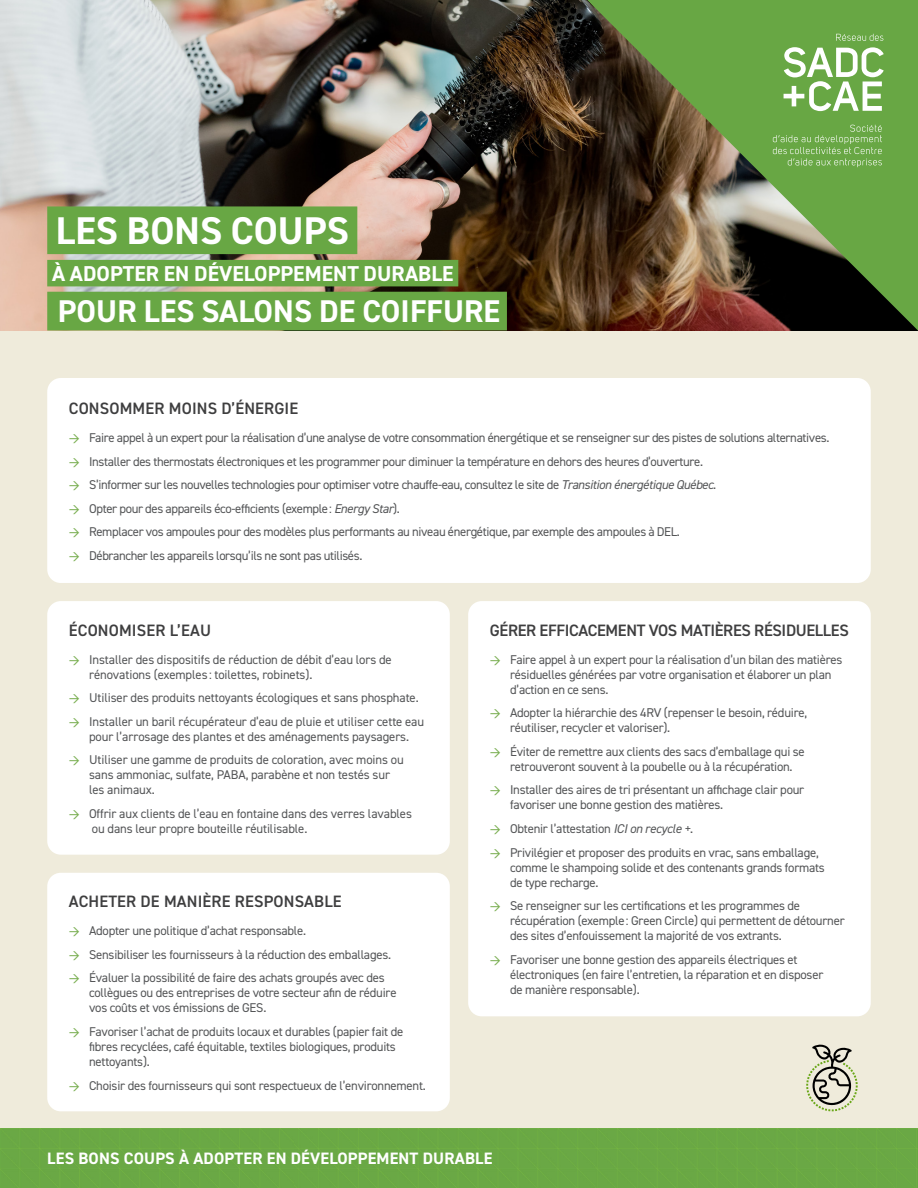
<style>
.page{position:relative;width:918px;height:1188px;background:#fff}
.page>*{position:absolute;margin:0;border:0;box-sizing:border-box;transform-origin:0 0}
.Petit_titre_souligné{font:700 38.7px "DIN2014";color:#fff}
.Petit_titre_souligné-2{font:700 31.5px "DIN2014";color:#fff}
.Petit_titre_souligné-3{font:700 21.6px "DIN2014";letter-spacing:.005em;color:#fff}
.Sous-titre{font:600 16.5px "DIN2014";letter-spacing:.01em;color:#3e3e3f}
.Sous-titre-2{font:700 16.5px "DIN2014";letter-spacing:.01em;color:#fff}
.Sous-titre-3{font:600 16.5px "DIN2014";letter-spacing:-.02em;color:#3e3e3f}
.t1{font:12.75px/15px "DIN2014";letter-spacing:-.015em;color:#545557}
.s1{color:#79ae51}
.s2{font-style:italic}
</style>
<div class="page">
<div style="left:0;top:331px;width:918px;height:857px;background:#efebdb"></div>
<img style="left:0;top:0;width:587px;height:331px">
<img style="left:587px;top:0;width:331px;height:331px">
<svg style="left:836px;top:34px;width:47px;height:7px"></svg>
<svg style="left:773px;top:124px;width:109px;height:43px;background:#77af56"></svg>
<svg style="left:784px;top:47px;width:100px;height:64px"></svg>
<div style="left:47px;top:378px;width:824px;height:205px;background:#fff;border-radius:14px"></div>
<div style="left:468px;top:601px;width:403px;height:415px;background:#fff;border-radius:14px"></div>
<div style="left:47px;top:873px;width:403px;height:238px;background:#fff;border-radius:14px"></div>
<div style="left:47px;top:601px;width:403px;height:254px;background:#fff;border-radius:14px"></div>
<div style="left:0;top:1128px;width:294px;height:60px;background:#6aa845"></div>
<div style="left:294px;top:1128px;width:301px;height:60px;background:#6aa845"></div>
<div style="left:595px;top:1128px;width:299px;height:60px;background:#6aa845"></div>
<img style="left:894px;top:1128px;width:24px;height:60px">
<div style="left:47px;top:206px;width:310px;height:48px;background:#68a744"></div>
<div style="left:47px;top:260px;width:411px;height:26px;background:#68a744"></div>
<svg style="left:806px;top:1044px;width:52px;height:67px"></svg>
<div style="left:47px;top:292px;width:460px;height:38px;background:#68a744"></div>
<p class="Petit_titre_souligné" style="left:56px;top:205px;width:295px">LES BONS COUPS</p>
<p class="Petit_titre_souligné-3" style="left:52px;top:259px;width:403px">À ADOPTER EN DÉVELOPPEMENT DURABLE</p>
<p class="Petit_titre_souligné-2" style="left:58px;top:290px;width:444px">POUR LES SALONS DE COIFFURE</p>
<p class="Sous-titre" style="left:69px;top:397px;width:231px">CONSOMMER MOINS D’ÉNERGIE</p>
<p class="t1" style="left:69px;top:430px;width:762px"><span class="s1">→</span> Faire appel à un expert pour la réalisation d’une analyse de votre consommation énergétique et se renseigner sur des pistes de solutions alternatives.</p>
<p class="t1" style="left:69px;top:453px;width:636px"><span class="s1">→</span> Installer des thermostats électroniques et les programmer pour diminuer la température en dehors des heures d’ouverture.</p>
<p class="t1" style="left:69px;top:477px;width:649px"><span class="s1">→</span> S’informer sur les nouvelles technologies pour optimiser votre chauffe-eau, consultez le site de <span class="s2">Transition énergétique Québec</span>.</p>
<p class="t1" style="left:69px;top:501px;width:332px"><span class="s1">→</span> Opter pour des appareils éco-efficients (exemple: <span class="s2">Energy Star</span>).</p>
<p class="t1" style="left:69px;top:524px;width:613px"><span class="s1">→</span> Remplacer vos ampoules pour des modèles plus performants au niveau énergétique, par exemple des ampoules à DEL.</p>
<p class="t1" style="left:69px;top:548px;width:295px"><span class="s1">→</span> Débrancher les appareils lorsqu’ils ne sont pas utilisés.</p>
<p class="Sous-titre" style="left:69px;top:619px;width:144px">ÉCONOMISER L’EAU</p>
<p class="t1" style="left:89px;top:651px;width:304px;text-indent:-20px"><span class="s1">→</span> Installer des dispositifs de réduction de débit d’eau lors de rénovations (exemples: toilettes, robinets).</p>
<p class="t1" style="left:69px;top:690px;width:351px"><span class="s1">→</span> Utiliser des produits nettoyants écologiques et sans phosphate.</p>
<p class="t1" style="left:69px;top:714px;width:357px;text-align:center"><span class="s1">→</span> Installer un baril récupérateur d’eau de pluie et utiliser cette eau pour l’arrosage des plantes et des aménagements paysagers.</p>
<p class="t1" style="left:89px;top:752px;width:316px;text-indent:-20px"><span class="s1">→</span> Utiliser une gamme de produits de coloration, avec moins ou sans ammoniac, sulfate, PABA, parabène et non testés sur les animaux.</p>
<p class="t1" style="left:92px;top:806px;width:322px;text-indent:-23px"><span class="s1">→</span> Offrir aux clients de l’eau en fontaine dans des verres lavables ou dans leur propre bouteille réutilisable.</p>
<p class="Sous-titre" style="left:69px;top:891px;width:274px">ACHETER DE MANIÈRE RESPONSABLE</p>
<p class="t1" style="left:69px;top:923px;width:239px"><span class="s1">→</span> Adopter une politique d’achat responsable.</p>
<p class="t1" style="left:69px;top:947px;width:324px"><span class="s1">→</span> Sensibiliser les fournisseurs à la réduction des emballages.</p>
<p class="t1" style="left:89px;top:970px;width:309px;text-indent:-20px"><span class="s1">→</span> Évaluer la possibilité de faire des achats groupés avec des collègues ou des entreprises de votre secteur afin de réduire vos coûts et vos émissions de GES.</p>
<p class="t1" style="left:89px;top:1024px;width:316px;text-indent:-20px"><span class="s1">→</span> Favoriser l’achat de produits locaux et durables (papier fait de fibres recyclées, café équitable, textiles biologiques, produits nettoyants).</p>
<p class="t1" style="left:69px;top:1078px;width:359px"><span class="s1">→</span> Choisir des fournisseurs qui sont respectueux de l’environnement.</p>
<p class="Sous-titre-3" style="left:490px;top:619px;width:360px">GÉRER EFFICACEMENT VOS MATIÈRES RÉSIDUELLES</p>
<p class="t1" style="left:510px;top:651px;width:334px;text-indent:-20px"><span class="s1">→</span> Faire appel à un expert pour la réalisation d’un bilan des matières résiduelles générées par votre organisation et élaborer un plan d’action en ce sens.</p>
<p class="t1" style="left:510px;top:705px;width:299px;text-indent:-20px"><span class="s1">→</span> Adopter la hiérarchie des 4RV (repenser le besoin, réduire, réutiliser, recycler et valoriser).</p>
<p class="t1" style="left:510px;top:744px;width:296px;text-indent:-20px"><span class="s1">→</span> Éviter de remettre aux clients des sacs d’emballage qui se retrouveront souvent à la poubelle ou à la récupération.</p>
<p class="t1" style="left:510px;top:782px;width:296px;text-indent:-20px"><span class="s1">→</span> Installer des aires de tri présentant un affichage clair pour favoriser une bonne gestion des matières.</p>
<p class="t1" style="left:490px;top:821px;width:205px"><span class="s1">→</span> Obtenir l’attestation <span class="s2">ICI on recycle +</span>.</p>
<p class="t1" style="left:510px;top:845px;width:316px;text-indent:-20px"><span class="s1">→</span> Privilégier et proposer des produits en vrac, sans emballage, comme le shampoing solide et des contenants grands formats de type recharge.</p>
<p class="t1" style="left:510px;top:898px;width:336px;text-indent:-20px"><span class="s1">→</span> Se renseigner sur les certifications et les programmes de récupération (exemple: Green Circle) qui permettent de détourner des sites d’enfouissement la majorité de vos extrants.</p>
<p class="t1" style="left:510px;top:952px;width:315px;text-indent:-20px"><span class="s1">→</span> Favoriser une bonne gestion des appareils électriques et électroniques (en faire l’entretien, la réparation et en disposer de manière responsable).</p>
<p class="Sous-titre-2" style="left:47px;top:1148px;width:447px">LES BONS COUPS À ADOPTER EN DÉVELOPPEMENT DURABLE</p>
</div>
